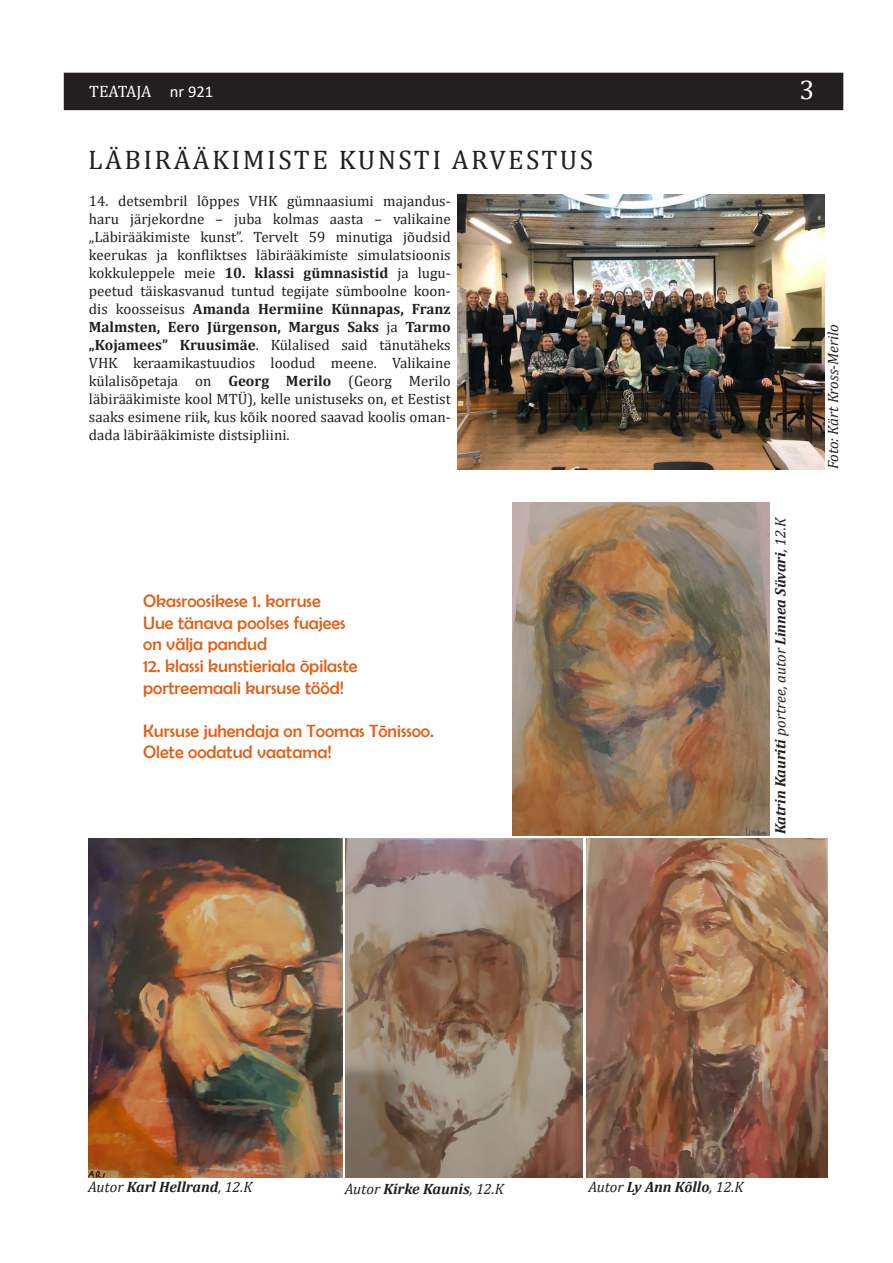
<style>
.page{position:relative;width:893px;height:1263px;background:#fff}
.page>*{position:absolute;margin:0;border:0;box-sizing:border-box;transform-origin:0 0}
.t1{font:27px "Cambria";letter-spacing:.09em;color:#231f20}
.t2{font:27px "Cambria";color:#fff}
.t3{font:18px "Berlin Sans FB";color:#e25f14}
.t4{font:16.5px "Cambria";letter-spacing:-.015em;color:#fff}
.t5{font:15px/18px "Cambria";color:#231f20;text-align:justify}
.t6{font:italic 700 15px "Cambria";color:#231f20}
.t7{font:italic 15px "Cambria";color:#231f20}
.s1{font-family:"Calibri"}
.s2{font-weight:700}
.s3{font-weight:400}
</style>
<div class="page">
<div style="left:64px;top:73px;width:779px;height:37px;background:#231f20"></div>
<img style="left:458px;top:194px;width:367px;height:275px">
<img style="left:345px;top:838px;width:238px;height:339px">
<img style="left:513px;top:503px;width:257px;height:332px">
<img style="left:88px;top:838px;width:254px;height:339px">
<img style="left:587px;top:838px;width:241px;height:339px">
<p class="t4" style="left:89px;top:82px;width:125px">TEATAJA <span class="s1">nr 921</span></p>
<p class="t2" style="left:799px;top:74px;width:16px">3</p>
<p class="t1" style="left:88px;top:144px;width:506px">LÄBIRÄÄKIMISTE KUNSTI ARVESTUS</p>
<p class="t5" style="left:89px;top:192px;width:363px">14. detsembril lõppes VHK gümnaasiumi majandus&shy;haru järjekordne – juba kolmas aasta – valikaine „Läbirääkimiste kunst”. Tervelt 59 minutiga jõudsid keerukas ja konfliktses läbirääkimiste simulatsioonis kokkuleppele meie <span class="s2">10. klassi gümnasistid</span> ja lugu&shy;peetud täiskasvanud tuntud tegijate sümboolne koon&shy;dis koosseisus <span class="s2">Amanda Hermiine Künnapas, Franz Malmsten, Eero Jürgenson, Margus Saks</span> ja <span class="s2">Tarmo „Kojamees” Kruusimäe</span>. Külalised said tänutäheks VHK keraamikastuudios loodud meene. Valikaine külalisõpetaja on <span class="s2">Georg Merilo</span> (Georg Merilo läbirääkimiste kool MTÜ), kelle unistuseks on, et Eestist saaks esimene riik, kus kõik noored saavad koolis oman&shy;dada läbirääkimiste distsipliini.</p>
<p class="t7" style="left:822px;top:469px;width:147px;rotate:-90deg">Foto: Kärt Kross-Merilo</p>
<p class="t3" style="left:143px;top:591px;width:179px">Okasroosikese 1. korruse</p>
<p class="t3" style="left:143px;top:613px;width:204px">Uue tänava poolses fuajees</p>
<p class="t3" style="left:143px;top:634px;width:126px">on välja pandud</p>
<p class="t3" style="left:143px;top:656px;width:216px">12. klassi kunstieriala õpilaste</p>
<p class="t3" style="left:143px;top:677px;width:202px">portreemaali kursuse tööd!</p>
<p class="t3" style="left:143px;top:721px;width:292px">Kursuse juhendaja on Toomas Tõnissoo.</p>
<p class="t3" style="left:143px;top:742px;width:190px">Olete oodatud vaatama!</p>
<p class="t6" style="left:770px;top:834px;width:319px;rotate:-90deg">Katrin Kauriti <span class="s3">portree, autor</span> Linnea Süvari<span class="s3">, 12.K</span></p>
<p class="t6" style="left:88px;top:1176px;width:166px"><span class="s3">Autor</span> Karl Hellrand<span class="s3">, 12.K</span></p>
<p class="t6" style="left:345px;top:1178px;width:161px"><span class="s3">Autor</span> Kirke Kaunis<span class="s3">, 12.K</span></p>
<p class="t7" style="left:588px;top:1177px;width:157px">Autor <span class="s2">Ly Ann Kõllo</span>, 12.K</p>
</div>
